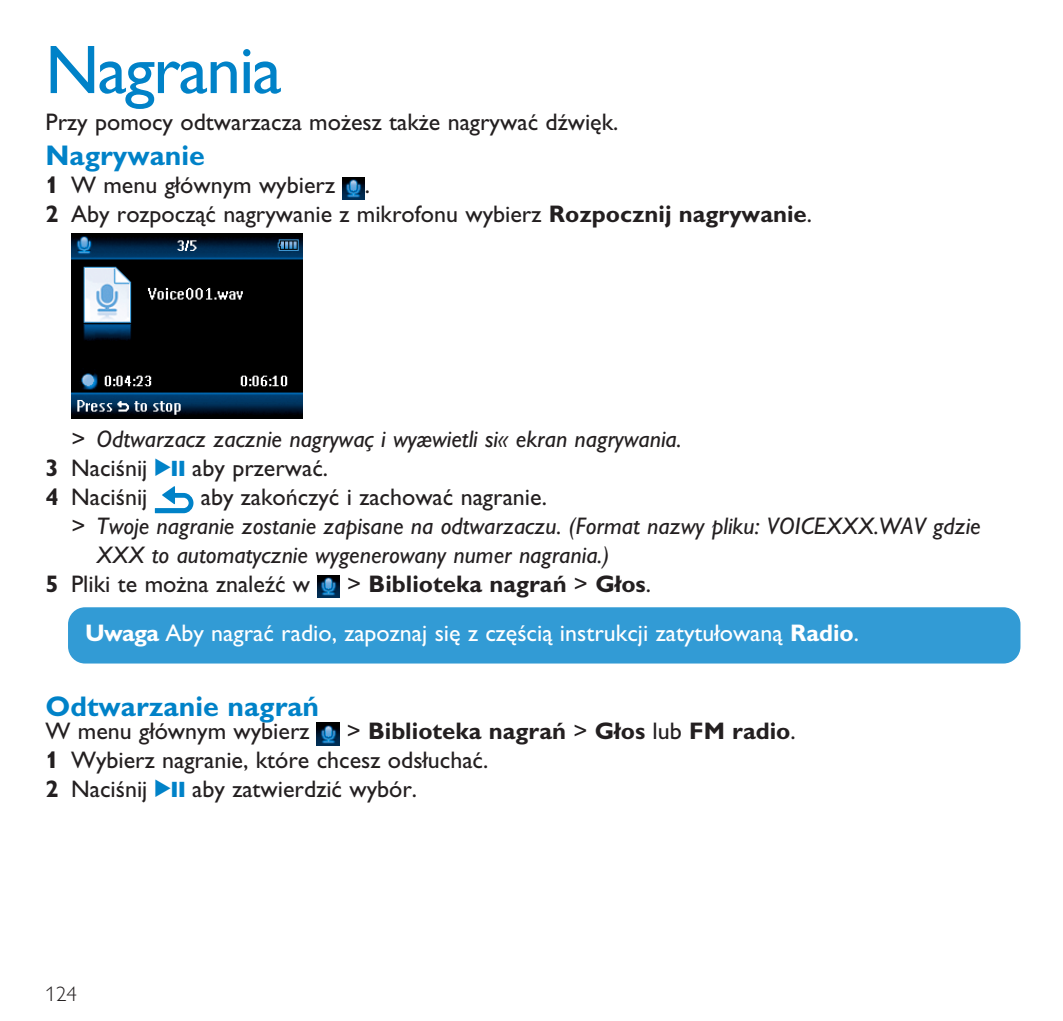
<style>
.page{position:relative;width:1063px;height:1021px;background:#fff}
.page>*{position:absolute;margin:0;border:0;box-sizing:border-box;transform-origin:0 0}
.t1{font:69px "Gill Sans Alt CE";letter-spacing:-.025em;color:#0082c8}
.t2{font:700 28.5px "Gill Sans Alt CE";color:#0082c8}
.t3{font:24px/28.8px "Gill Sans Alt CE";color:#231f20}
.t4{font:italic 24px/28.8px "Gill Alt One";color:#231f20}
.t5{font:24px "Gill Sans Alt CE";color:#fff}
.t6{font:700 24px "Gill Sans Alt CE";color:#231f20}
.t7{font:300 21px "Gill Alt One";color:#231f20}
.s1{font-weight:700}
.s2{font-family:"Audio Four 4";color:#0082c8}
.s3{font-weight:400}
</style>
<div class="page">
<img style="left:317px;top:575px;width:23px;height:22px">
<svg style="left:155px;top:486px;width:38px;height:27px"></svg>
<img style="left:71px;top:234px;width:231px;height:184px">
<img style="left:342px;top:177px;width:23px;height:22px">
<img style="left:317px;top:722px;width:22px;height:23px">
<div style="left:68px;top:607px;width:952px;height:56px;background:#329bd5;border-radius:17px"></div>
<h1 class="t1" style="left:46px;top:46px;width:238px">Nagrania</h1>
<p class="t3" style="left:46px;top:111px;width:574px">Przy pomocy odtwarzacza możesz także nagrywać dźwięk.</p>
<p class="t2" style="left:46px;top:145px;width:161px">Nagrywanie</p>
<p class="t3" style="left:46px;top:174px;width:768px"><span class="s1">1</span> W menu głównym wybierz .<br><span class="s1">2</span> Aby rozpocząć nagrywanie z mikrofonu wybierz <span class="s1">Rozpocznij nagrywanie</span>.</p>
<p class="t4" style="left:71px;top:427px;width:612px">&gt; Odtwarzacz zacznie nagrywaç i wyæwietli si« ekran nagrywania.</p>
<p class="t3" style="left:46px;top:456px;width:284px"><span class="s1">3</span> Naciśnij <span class="s2">2;</span> aby przerwać.<br><span class="s1">4</span> Naciśnij</p>
<p class="t3" style="left:201px;top:485px;width:348px">aby zakończyć i zachować nagranie.</p>
<p class="t4" style="left:97px;top:514px;width:886px;text-indent:-26px">&gt; Twoje nagranie zostanie zapisane na odtwarzaczu. (Format nazwy pliku: VOICEXXX.WAV gdzie<br>XXX to automatycznie wygenerowany numer nagrania.)</p>
<p class="t3" style="left:46px;top:571px;width:266px"><span class="s1">5</span> Pliki te można znaleźć w</p>
<p class="t6" style="left:347px;top:575px;width:305px"><span class="s3">&gt;</span> Biblioteka nagrań <span class="s3">&gt;</span> Głos<span class="s3">.</span></p>
<p class="t5" style="left:85px;top:624px;width:776px"><span class="s1">Uwaga</span> Aby nagrać radio, zapoznaj się z częścią instrukcji zatytułowaną <span class="s1">Radio</span>.</p>
<p class="t2" style="left:46px;top:696px;width:275px">Odtwarzanie nagrań</p>
<p class="t3" style="left:46px;top:719px;width:266px">W menu głównym wybierz</p>
<p class="t3" style="left:46px;top:719px;width:752px;text-indent:301px">&gt; <span class="s1">Biblioteka nagrań</span> &gt; <span class="s1">Głos</span> lub <span class="s1">FM radio</span>.<br><span class="s1">1</span> Wybierz nagranie, które chcesz odsłuchać.<br><span class="s1">2</span> Naciśnij <span class="s2">2;</span> aby zatwierdzić wybór.</p>
<p class="t7" style="left:46px;top:986px;width:33px">124</p>
</div>
